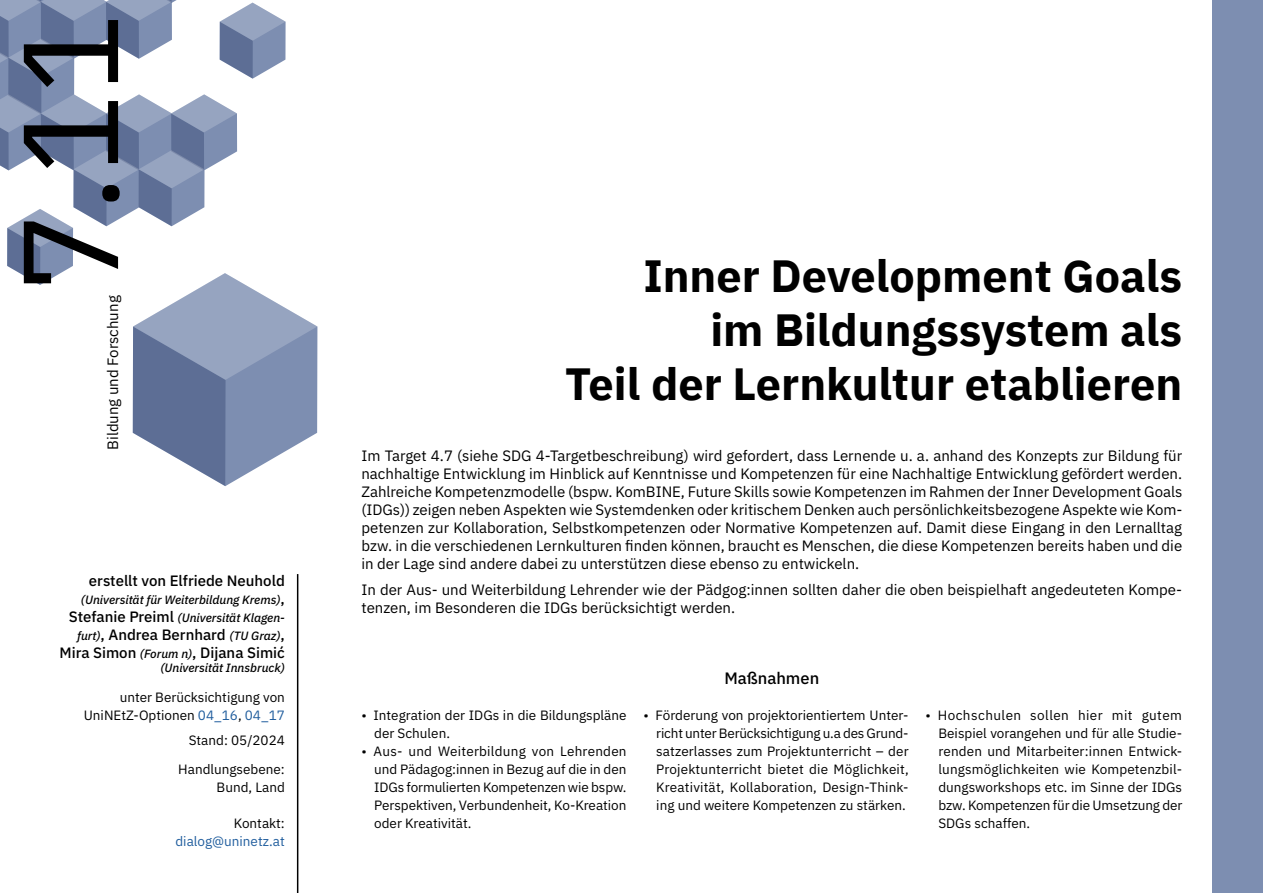
<style>
.page{position:relative;width:1263px;height:893px;background:#fff}
.page>*{position:absolute;margin:0;border:0;box-sizing:border-box;transform-origin:0 0}
.t1{font:135px "IBM Plex Sans";color:#000}
.t2{font:700 45px/54px "IBM Plex Sans";color:#000;text-align:right}
.t3{font:500 16.5px "IBM Plex Sans";color:#000}
.t4{font:15px/18px "IBM Plex Sans";color:#000;text-align:justify}
.t5{font:500 15px/18px "IBM Plex Sans";color:#000;text-align:right}
.t6{font:13.5px/18px "IBM Plex Sans";color:#000;text-align:justify}
.t7{font:13.5px "IBM Plex Sans";color:#215e9e}
.t8{font:italic 500 12px/18px "IBM Plex Sans";color:#000;text-align:right}
.s1{font-style:normal;font-size:15px}
.s2{font-style:italic;font-size:12px}
.s3{color:#215e9e}
</style>
<div class="page">
<div style="left:1212px;top:0;width:51px;height:893px;background:#7d8eb1"></div>
<hr style="left:297px;top:574px;width:1px;height:319px;background:#000">
<svg style="left:0;top:0;width:317px;height:486px"></svg>
<h1 class="t1" style="left:-33px;top:293px;width:281px;rotate:-90deg">7.11</h1>
<p class="t4" style="left:103px;top:450px;width:156px;rotate:-90deg">Bildung und Forschung</p>
<p class="t5" style="left:89px;top:570px;width:197px">erstellt von Elfriede Neuhold</p>
<p class="t8" style="left:69px;top:589px;width:218px">(Universität für Weiterbildung Krems)<span class="s1">,<br>Stefanie Preiml</span> (Universität Klagen-</p>
<p class="t5" style="left:60px;top:624px;width:227px"><span class="s2">furt)</span>, Andrea Bernhard <span class="s2">(TU Graz)</span>,<br>Mira Simon <span class="s2">(Forum n)</span>, Dijana Simić</p>
<p class="t8" style="left:160px;top:658px;width:126px">(Universität Innsbruck)</p>
<p class="t6" style="left:84px;top:687px;width:203px;text-align:right">unter Berücksichtigung von<br>UniNEtZ-Optionen <span class="s3">04_16</span>, <span class="s3">04_17</span></p>
<p class="t6" style="left:178px;top:724px;width:108px;line-height:29.2px;text-align:right">Stand: 05/2024<br>Handlungsebene:</p>
<p class="t6" style="left:217px;top:777px;width:70px">Bund, Land</p>
<p class="t6" style="left:234px;top:813px;width:53px">Kontakt:</p>
<p class="t7" style="left:175px;top:831px;width:111px">dialog@uninetz.at</p>
<h2 class="t2" style="left:565px;top:245px;width:618px">Inner Development Goals<br>im Bildungssystem als<br>Teil der Lernkultur etablieren</h2>
<p class="t4" style="left:361px;top:445px;width:823px">Im Target 4.7 (siehe SDG 4-Targetbeschreibung) wird gefordert, dass Lernende u. a. anhand des Konzepts zur Bildung für nachhaltige Entwicklung im Hinblick auf Kenntnisse und Kompetenzen für eine Nachhaltige Entwicklung gefördert werden.<br>Zahlreiche Kompetenzmodelle (bspw. KomBINE, Future Skills sowie Kompetenzen im Rahmen der Inner Development Goals (IDGs)) zeigen neben Aspekten wie Systemdenken oder kritischem Denken auch persönlichkeitsbezogene Aspekte wie Kom&shy;petenzen zur Kollaboration, Selbstkompetenzen oder Normative Kompetenzen auf. Damit diese Eingang in den Lernalltag bzw. in die verschiedenen Lernkulturen finden können, braucht es Menschen, die diese Kompetenzen bereits haben und die in der Lage sind andere dabei zu unterstützen diese ebenso zu entwickeln.</p>
<p class="t4" style="left:361px;top:580px;width:822px">In der Aus- und Weiterbildung Lehrender wie der Pädgog:innen sollten daher die oben beispielhaft angedeuteten Kompe&shy;tenzen, im Besonderen die IDGs berücksichtigt werden.</p>
<p class="t6" style="left:374px;top:705px;width:254px;text-indent:-13px">• Integration der IDGs in die Bildungspläne der Schulen.</p>
<p class="t6" style="left:374px;top:741px;width:254px;text-indent:-13px">• Aus- und Weiterbildung von Lehrenden und Pädagog:innen in Bezug auf die in den IDGs formulierten Kompetenzen wie bspw.<br>Perspektiven, Verbundenheit, Ko-Kreation oder Kreativität.</p>
<p class="t3" style="left:724px;top:665px;width:96px">Maßnahmen</p>
<p class="t6" style="left:656px;top:705px;width:254px;text-indent:-13px">• Förderung von projektorientiertem Unter&shy;richt unter Berücksichtigung u.a des Grund&shy;satzerlasses zum Projektunterricht – der Projektunterricht bietet die Möglichkeit, Kreativität, Kollaboration, Design-Think&shy;ing und weitere Kompetenzen zu stärken.</p>
<p class="t6" style="left:938px;top:705px;width:245px;text-indent:-13px">• Hochschulen sollen hier mit gutem Beispiel vorangehen und für alle Studie&shy;renden und Mitarbeiter:innen Entwick&shy;lungsmöglichkeiten wie Kompetenzbil&shy;dungsworkshops etc. im Sinne der IDGs bzw. Kompetenzen für die Umsetzung der SDGs schaffen.</p>
</div>
